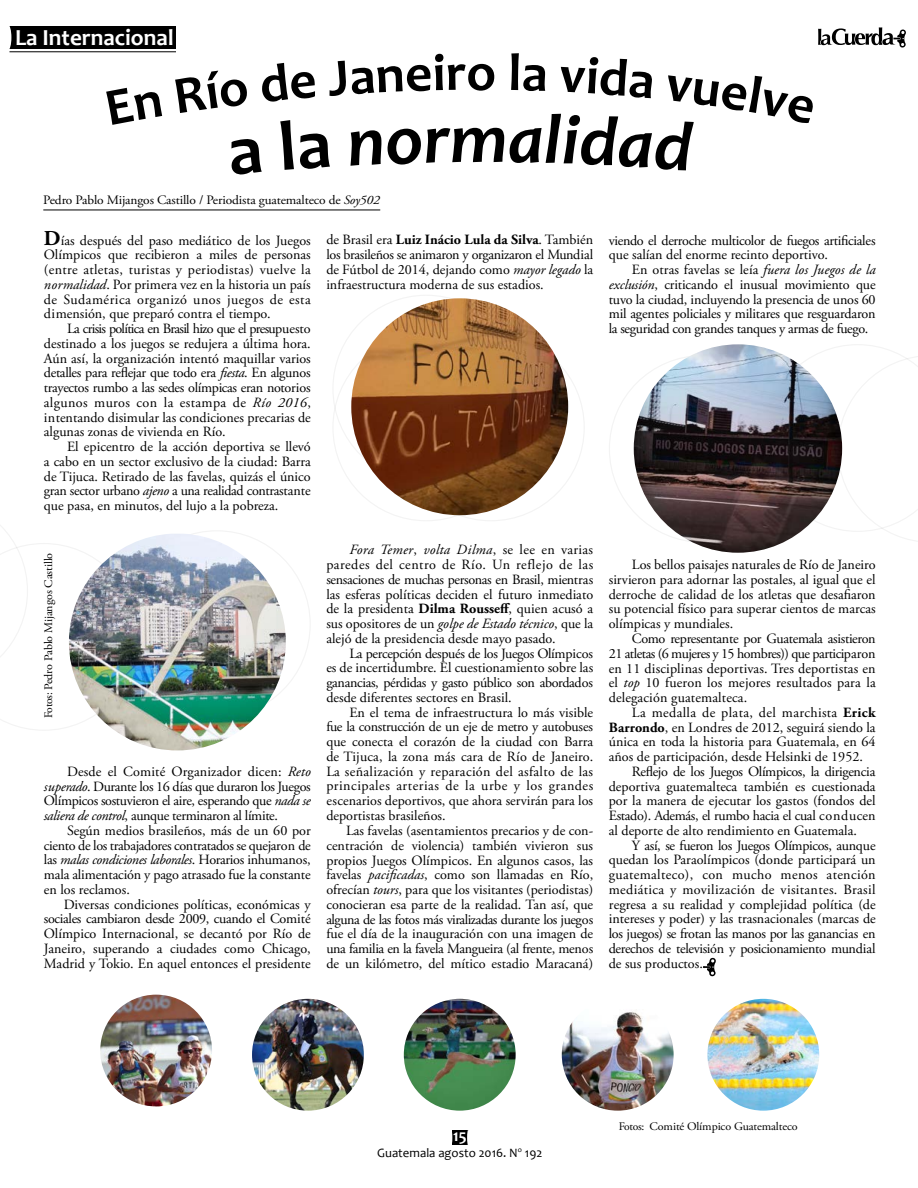
<style>
.page{position:relative;width:918px;height:1188px;background:#fff}
.page>*{position:absolute;margin:0;border:0;box-sizing:border-box;transform-origin:0 0}
.t1{font:700 23.1px "Candara";color:#fff}
.t2{font:700 16.65px "Candara";color:#fff}
.t3{font:14.1px/14.7px "Adobe Garamond Pro";color:#000;text-align:justify}
.t4{font:14.1px/14.7px "Adobe Garamond Pro";letter-spacing:-.025em;color:#000}
.t5{font:14.1px "Adobe Garamond Pro";letter-spacing:.025em;color:#000}
.t6{font:12.9px "Adobe Garamond Pro";letter-spacing:-.01em;color:#000;scale:1.04 1}
.t7{font:12.9px "Candara";color:#000}
.t8{font:11.55px "Adobe Garamond Pro";letter-spacing:-.01em;color:#000}
.s1{font-style:italic}
.s2{font-weight:700;font-size:21.15px}
.s3{font-weight:700}
</style>
<div class="page">
<div style="left:8px;top:26px;width:168px;height:23px;background:#000"></div>
<div style="left:4px;top:25px;width:7px;height:25px;background:#fff;border-radius:50%"></div>
<hr style="left:9px;top:51px;width:167px;height:1px;background:#000">
<svg style="left:818px;top:27px;width:88px;height:21px"></svg>
<div style="left:452px;top:1130px;width:17px;height:15px;background:#000"></div>
<hr style="left:467px;top:1130px;width:3px;height:16px;background:#fff;border-radius:50%">
<hr style="left:43px;top:210px;width:337px;height:1px;background:#000">
<svg style="left:787px;top:344px;width:131px;height:197px"></svg>
<svg style="left:0;top:525px;width:137px;height:205px"></svg>
<svg style="left:703px;top:957px;width:13px;height:20px"></svg>
<img style="left:351px;top:298px;width:217px;height:217px;border-radius:108px">
<img style="left:634px;top:344px;width:208px;height:209px;border-radius:104px">
<img style="left:69px;top:534px;width:217px;height:216px;border-radius:107px">
<img style="left:562px;top:999px;width:112px;height:112px;border-radius:56px">
<img style="left:707px;top:999px;width:112px;height:112px;border-radius:56px">
<img style="left:252px;top:999px;width:112px;height:112px;border-radius:56px">
<img style="left:404px;top:999px;width:112px;height:112px;border-radius:56px">
<img style="left:100px;top:995px;width:112px;height:111px;border-radius:56px">
<svg style="left:231px;top:125px;width:462px;height:50px"></svg>
<svg style="left:106px;top:53px;width:707px;height:72px"></svg>
<h1 class="t1" style="left:15px;top:23px;width:160px">La Internacional</h1>
<p class="t6" style="left:43px;top:192px;width:325px">Pedro Pablo Mijangos Castillo / Periodista guatemalteco de <span class="s1">Soy502</span></p>
<p class="t3" style="left:44px;top:233px;width:268px"><span class="s2">D</span>ías después del paso mediático de los Juegos Olímpicos que recibieron a miles de personas (entre atletas, turistas y periodistas) vuelve la <span class="s1">normalidad</span>. Por primera vez en la historia un país de Sudamérica organizó unos juegos de esta dimensión, que preparó contra el tiempo.</p>
<p class="t3" style="left:44px;top:322px;width:268px;text-indent:23px">La crisis política en Brasil hizo que el presupuesto destinado a los juegos se redujera a última hora.<br>Aún así, la organización intentó maquillar varios detalles para reflejar que todo era <span class="s1">fiesta</span>. En algunos trayectos rumbo a las sedes olímpicas eran notorios algunos muros con la estampa de <span class="s1">Río 2016</span>, intentando disimular las condiciones precarias de algunas zonas de vivienda en Río.</p>
<p class="t3" style="left:44px;top:440px;width:268px;text-indent:23px">El epicentro de la acción deportiva se llevó a cabo en un sector exclusivo de la ciudad: Barra de Tijuca. Retirado de las favelas, quizás el único gran sector urbano <span class="s1">ajeno</span> a una realidad contrastante que pasa, en minutos, del lujo a la pobreza.</p>
<p class="t8" style="left:42px;top:718px;width:167px;rotate:-90deg">Fotos: Pedro Pablo Mijangos Castillo</p>
<p class="t3" style="left:44px;top:765px;width:268px;text-indent:23px">Desde el Comité Organizador dicen: <span class="s1">Reto superado</span>. Durante los 16 días que duraron los Juegos Olímpicos sostuvieron el aire, esperando que <span class="s1">nada se saliera de control</span>, aunque terminaron al límite.</p>
<p class="t3" style="left:44px;top:824px;width:268px;text-indent:23px">Según medios brasileños, más de un 60 por ciento de los trabajadores contratados se quejaron de las <span class="s1">malas condiciones laborales</span>. Horarios inhumanos, mala alimentación y pago atrasado fue la constante en los reclamos.</p>
<p class="t3" style="left:44px;top:897px;width:268px;text-indent:20px">Diversas condiciones políticas, económicas y sociales cambiaron desde 2009, cuando el Comité Olímpico Internacional, se decantó por Río de Janeiro, superando a ciudades como Chicago, Madrid y Tokio. En aquel entonces el presidente</p>
<p class="t3" style="left:326px;top:233px;width:268px">de Brasil era <span class="s3">Luiz Inácio Lula da Silva</span>. También los brasileños se animaron y organizaron el Mundial de Fútbol de 2014, dejando como <span class="s1">mayor legado</span> la infraestructura moderna de sus estadios.</p>
<p class="t3" style="left:326px;top:543px;width:268px;text-indent:23px"><span class="s1">Fora Temer</span>, <span class="s1">volta Dilma</span>, se lee en varias paredes del centro de Río. Un reflejo de las sensaciones de muchas personas en Brasil, mientras las esferas políticas deciden el futuro inmediato de la presidenta <span class="s3">Dilma Rousseff</span>, quien acusó a sus opositores de un <span class="s1">golpe de Estado técnico</span>, que la alejó de la presidencia desde mayo pasado.</p>
<p class="t3" style="left:326px;top:646px;width:268px;text-indent:23px">La percepción después de los Juegos Olímpicos es de incertidumbre. El cuestionamiento sobre las ganancias, pérdidas y gasto público son abordados desde diferentes sectores en Brasil.</p>
<p class="t3" style="left:326px;top:705px;width:268px;text-indent:23px">En el tema de infraestructura lo más visible fue la construcción de un eje de metro y autobuses que conecta el corazón de la ciudad con Barra de Tijuca, la zona más cara de Río de Janeiro.<br>La señalización y reparación del asfalto de las principales arterias de la urbe y los grandes escenarios deportivos, que ahora servirán para los deportistas brasileños.</p>
<p class="t3" style="left:326px;top:823px;width:268px;text-indent:20px">Las favelas (asentamientos precarios y de con&shy;centración de violencia) también vivieron sus propios Juegos Olímpicos. En algunos casos, las favelas <span class="s1">pacificadas</span>, como son llamadas en Río, ofrecían <span class="s1">tours</span>, para que los visitantes (periodistas) conocieran esa parte de la realidad. Tan así, que alguna de las fotos más viralizadas durante los juegos fue el día de la inauguración con una imagen de una familia en la favela Mangueira (al frente, menos de un kilómetro, del mítico estadio Maracaná)</p>
<p class="t4" style="left:609px;top:233px;width:268px">viendo el derroche multicolor de fuegos artificiales que salían del enorme recinto deportivo.</p>
<p class="t3" style="left:609px;top:263px;width:268px;text-indent:23px">En otras favelas se leía <span class="s1">fuera los Juegos de la exclusión</span>, criticando el inusual movimiento que tuvo la ciudad, incluyendo la presencia de unos 60 mil agentes policiales y militares que resguardaron la seguridad con grandes tanques y armas de fuego.</p>
<p class="t3" style="left:609px;top:558px;width:268px;text-indent:23px">Los bellos paisajes naturales de Río de Janeiro sirvieron para adornar las postales, al igual que el derroche de calidad de los atletas que desafiaron su potencial físico para superar cientos de marcas olímpicas y mundiales.</p>
<p class="t3" style="left:609px;top:632px;width:268px;text-indent:23px">Como representante por Guatemala asistieron 21 atletas (6 mujeres y 15 hombres)) que participaron en 11 disciplinas deportivas. Tres deportistas en el <span class="s1">top</span> 10 fueron los mejores resultados para la delegación guatemalteca.</p>
<p class="t5" style="left:632px;top:704px;width:245px">La medalla de plata, del marchista <span class="s3">Erick</span></p>
<p class="t3" style="left:609px;top:720px;width:268px"><span class="s3">Barrondo</span>, en Londres de 2012, seguirá siendo la</p>
<p class="t3" style="left:609px;top:735px;width:268px">única en toda la historia para Guatemala, en 64</p>
<p class="t3" style="left:609px;top:750px;width:256px">años de participación, desde Helsinki de 1952.</p>
<p class="t4" style="left:632px;top:764px;width:245px">Reflejo de los Juegos Olímpicos, la dirigencia</p>
<p class="t3" style="left:609px;top:779px;width:268px">deportiva guatemalteca también es cuestionada</p>
<p class="t3" style="left:609px;top:794px;width:268px">por la manera de ejecutar los gastos (fondos del</p>
<p class="t4" style="left:609px;top:809px;width:268px">Estado). Además, el rumbo hacia el cual conducen</p>
<p class="t3" style="left:609px;top:823px;width:250px">al deporte de alto rendimiento en Guatemala.</p>
<p class="t4" style="left:632px;top:838px;width:245px">Y así, se fueron los Juegos Olímpicos, aunque</p>
<p class="t3" style="left:609px;top:853px;width:268px">quedan los Paraolímpicos (donde participará un</p>
<p class="t5" style="left:609px;top:866px;width:268px">guatemalteco), con mucho menos atención</p>
<p class="t5" style="left:609px;top:881px;width:268px">mediática y movilización de visitantes. Brasil</p>
<p class="t3" style="left:609px;top:897px;width:268px">regresa a su realidad y complejidad política (de</p>
<p class="t3" style="left:609px;top:912px;width:268px">intereses y poder) y las trasnacionales (marcas de</p>
<p class="t4" style="left:609px;top:927px;width:268px">los juegos) se frotan las manos por las ganancias en</p>
<p class="t4" style="left:609px;top:942px;width:268px">derechos de televisión y posicionamiento mundial</p>
<p class="t3" style="left:609px;top:956px;width:96px">de sus productos.</p>
<p class="t2" style="left:453px;top:1125px;width:15px">15</p>
<p class="t7" style="left:377px;top:1144px;width:167px">Guatemala agosto 2016. N<sup>o</sup> 192</p>
<p class="t8" style="left:619px;top:1119px;width:180px">Fotos: Comité Olímpico Guatemalteco</p>
</div>
